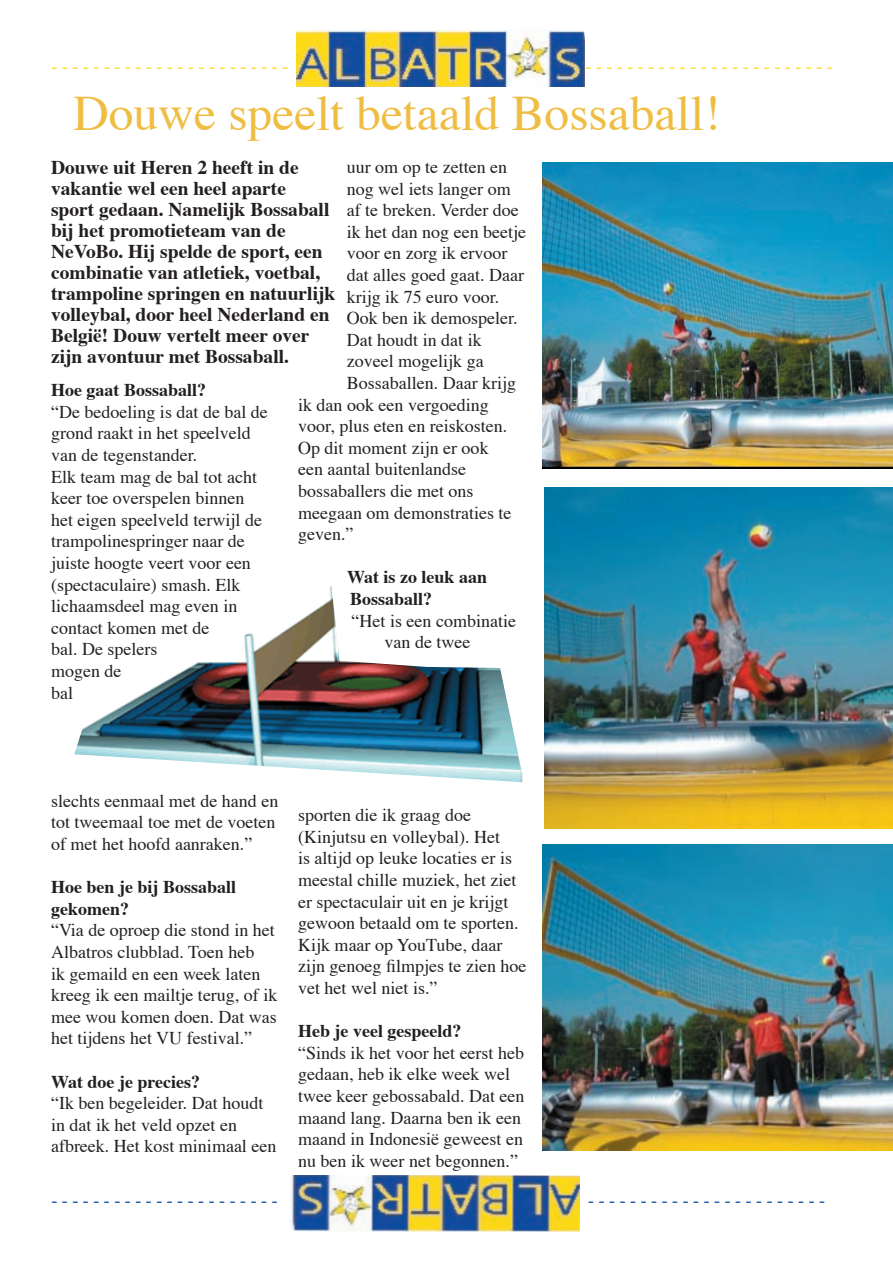
<style>
.page{position:relative;width:893px;height:1263px;background:#fff}
.page>*{position:absolute;margin:0;border:0;box-sizing:border-box;transform-origin:0 0}
.t1{font:49.5px "Times";color:#efbd42}
.t2{font:700 19.5px/21px "Times";color:#231f20}
.t3{font:18px/21.6px "Times";color:#231f20}
.t4{font:700 18px/21.6px "Times";color:#231f20}
.t5{font:18px "Times";color:#ffda19}
.t6{font:18px "Times";color:#0f4da1}
</style>
<div class="page">
<img style="left:290px;top:1175px;width:290px;height:57px">
<img style="left:297px;top:30px;width:288px;height:56px">
<img style="left:544px;top:487px;width:349px;height:341px">
<img style="left:542px;top:845px;width:351px;height:306px">
<img style="left:543px;top:162px;width:350px;height:306px">
<img style="left:74px;top:586px;width:448px;height:196px">
<p class="t5" style="left:52px;top:55px;width:238px">- - - - - - - - - - - - - - - - - - - - - - -</p>
<p class="t5" style="left:585px;top:55px;width:249px">- - - - - - - - - - - - - - - - - - - - - - - -</p>
<h1 class="t1" style="left:73px;top:82px;width:649px">Douwe speelt betaald Bossaball!</h1>
<p class="t2" style="left:51px;top:158px;width:286px">Douwe uit Heren 2 heeft in de vakantie wel een heel aparte<br>sport gedaan. Namelijk Bossaball bij het promotieteam van de<br>NeVoBo. Hij spelde de sport, een combinatie van atletiek, voetbal, trampoline springen en natuurlijk volleybal, door heel Nederland en<br>België! Douw vertelt meer over zijn avontuur met Bossaball.</p>
<p class="t3" style="left:347px;top:157px;width:162px">uur om op te zetten en</p>
<p class="t3" style="left:347px;top:179px;width:165px">nog wel iets langer om</p>
<p class="t3" style="left:347px;top:200px;width:174px">af te breken. Verder doe</p>
<p class="t3" style="left:347px;top:222px;width:181px">ik het dan nog een beetje</p>
<p class="t3" style="left:347px;top:244px;width:162px">voor en zorg ik ervoor</p>
<p class="t3" style="left:347px;top:265px;width:179px">dat alles goed gaat. Daar</p>
<p class="t3" style="left:347px;top:287px;width:154px">krijg ik 75 euro voor.</p>
<p class="t3" style="left:347px;top:308px;width:172px">Ook ben ik demospeler.</p>
<p class="t3" style="left:347px;top:330px;width:136px">Dat houdt in dat ik</p>
<p class="t3" style="left:347px;top:352px;width:138px">zoveel mogelijk ga</p>
<p class="t3" style="left:347px;top:373px;width:171px">Bossaballen. Daar krijg</p>
<p class="t3" style="left:298px;top:395px;width:192px">ik dan ook een vergoeding</p>
<p class="t3" style="left:298px;top:416px;width:211px">voor, plus eten en reiskosten.</p>
<p class="t3" style="left:298px;top:438px;width:192px">Op dit moment zijn er ook</p>
<p class="t3" style="left:298px;top:460px;width:169px">een aantal buitenlandse</p>
<p class="t3" style="left:298px;top:481px;width:177px">bossaballers die met ons</p>
<p class="t3" style="left:298px;top:503px;width:215px">meegaan om demonstraties te</p>
<p class="t3" style="left:298px;top:524px;width:57px">geven.”</p>
<p class="t4" style="left:347px;top:567px;width:142px">Wat is zo leuk aan<br>Bossaball?</p>
<p class="t3" style="left:385px;top:611px;width:133px;text-indent:-33px">“Het is een combinatie van de twee</p>
<p class="t4" style="left:51px;top:380px;width:157px">Hoe gaat Bossaball?</p>
<p class="t3" style="left:51px;top:402px;width:218px">“De bedoeling is dat de bal de grond raakt in het speelveld van de tegenstander.<br>Elk team mag de bal tot acht keer toe overspelen binnen het eigen speelveld terwijl de trampolinespringer naar de juiste hoogte veert voor een (spectaculaire) smash. Elk lichaamsdeel mag even in contact komen met de<br>bal. De spelers<br>mogen de<br>bal</p>
<p class="t3" style="left:51px;top:791px;width:229px">slechts eenmaal met de hand en tot tweemaal toe met de voeten of met het hoofd aanraken.”</p>
<p class="t4" style="left:51px;top:877px;width:187px">Hoe ben je bij Bossaball gekomen?</p>
<p class="t3" style="left:51px;top:920px;width:228px">“Via de oproep die stond in het<br>Albatros clubblad. Toen heb<br>ik gemaild en een week laten kreeg ik een mailtje terug, of ik mee wou komen doen. Dat was het tijdens het VU festival.”</p>
<p class="t4" style="left:51px;top:1071px;width:151px">Wat doe je precies?</p>
<p class="t3" style="left:51px;top:1093px;width:227px">“Ik ben begeleider. Dat houdt in dat ik het veld opzet en afbreek. Het kost minimaal een</p>
<p class="t3" style="left:298px;top:805px;width:230px">sporten die ik graag doe (Kinjutsu en volleybal). Het<br>is altijd op leuke locaties er is meestal chille muziek, het ziet er spectaculair uit en je krijgt gewoon betaald om te sporten.<br>Kijk maar op YouTube, daar zijn genoeg filmpjes te zien hoe vet het wel niet is.”</p>
<p class="t4" style="left:298px;top:1021px;width:165px">Heb je veel gespeeld?</p>
<p class="t3" style="left:298px;top:1043px;width:228px">“Sinds ik het voor het eerst heb gedaan, heb ik elke week wel twee keer gebossabald. Dat een maand lang. Daarna ben ik een maand in Indonesië geweest en nu ben ik weer net begonnen.”</p>
<p class="t6" style="left:51px;top:1189px;width:228px">- - - - - - - - - - - - - - - - - - - - - -</p>
<p class="t6" style="left:588px;top:1189px;width:238px">- - - - - - - - - - - - - - - - - - - - - - -</p>
</div>
